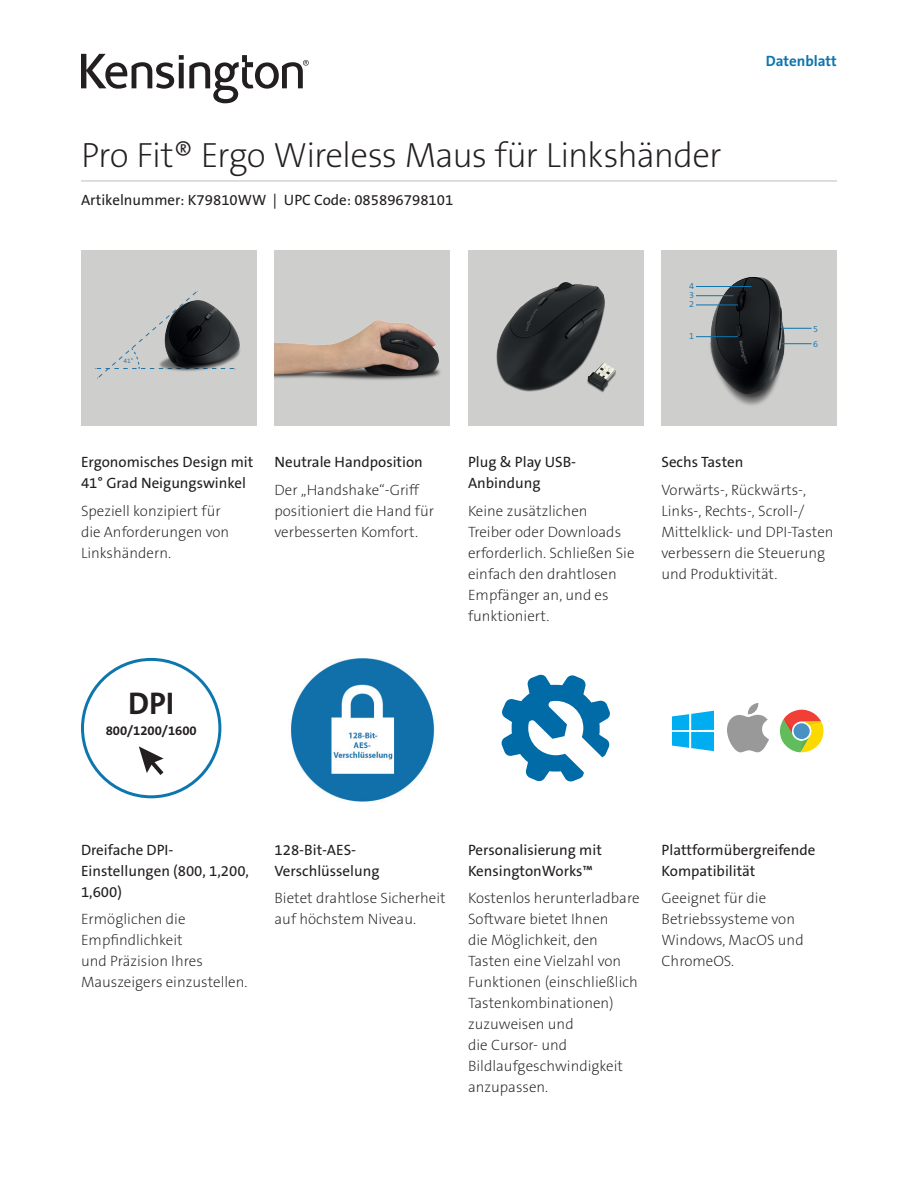
<style>
.page{position:relative;width:918px;height:1188px;background:#fff}
.page>*{position:absolute;margin:0;border:0;box-sizing:border-box;transform-origin:0 0}
.Main_Header{font:35.25px "The Sans KENSINGTON2 XL";letter-spacing:-.025em;color:#231f20}
.Body{font:31.5px "The Sans KENSINGTON7 Bd";color:#231f20}
.Body-2{font:15px/21px "The Sans KENSINGTON2 XL";color:#231f20}
.Body-3{font:15px/21px "The Sans KENSINGTON5 Rg";color:#231f20}
.Part_No__UPC{font:15px "The Sans KENSINGTON5 Rg";color:#231f20}
.Page_Title{font:15px "The Sans KENSINGTON7 Bd";color:#0e76ae}
.Body-4{font:13.05px "The Sans KENSINGTON7 Bd";color:#231f20}
.Body-5{font:9px "The Sans KENSINGTON4 SL";color:#0e76ae}
.t1{font:6.6px "The Sans KENSINGTON4 SL";color:#266d9c}
</style>
<div class="page">
<div style="left:81px;top:251px;width:176px;height:175px;background:#cececd"></div>
<svg style="left:81px;top:54px;width:228px;height:49px"></svg>
<hr style="left:81px;top:181px;width:756px;height:1px;background:#bcbdc0">
<svg style="left:672px;top:711px;width:42px;height:40px"></svg>
<svg style="left:727px;top:703px;width:42px;height:49px"></svg>
<svg style="left:780px;top:709px;width:44px;height:44px"></svg>
<div style="left:661px;top:251px;width:176px;height:175px;background:#cececd"></div>
<img style="left:696px;top:277px;width:114px;height:128px">
<div style="left:274px;top:251px;width:176px;height:175px;background:#cececd"></div>
<div style="left:468px;top:251px;width:176px;height:175px;background:#cececd"></div>
<img style="left:496px;top:282px;width:120px;height:111px">
<img style="left:291px;top:658px;width:144px;height:144px">
<div style="left:81px;top:658px;width:140px;height:140px;border:3px solid #0e76ae;border-radius:50%"></div>
<svg style="left:139px;top:746px;width:25px;height:29px"></svg>
<svg style="left:501px;top:674px;width:109px;height:108px"></svg>
<svg style="left:95px;top:291px;width:103px;height:88px"></svg>
<img style="left:158px;top:300px;width:82px;height:79px">
<img style="left:274px;top:320px;width:167px;height:60px">
<hr style="left:696px;top:286px;width:56px;height:1px;background:#0e76ae">
<hr style="left:696px;top:305px;width:42px;height:1px;background:#0e76ae">
<hr style="left:696px;top:336px;width:42px;height:1px;background:#0e76ae">
<hr style="left:782px;top:328px;width:30px;height:1px;background:#0e76ae">
<hr style="left:782px;top:343px;width:30px;height:1px;background:#0e76ae">
<hr style="left:696px;top:295px;width:38px;height:1px;background:#0e76ae">
<p class="Main_Header" style="left:81px;top:136px;width:642px">Pro Fit® Ergo Wireless Maus für Linkshänder</p>
<p class="Part_No__UPC" style="left:81px;top:192px;width:374px">Artikelnummer: K79810WW | UPC Code: 085896798101</p>
<p class="Body-5" style="left:689px;top:281px;width:6px">4</p>
<p class="Body-5" style="left:689px;top:290px;width:6px">3</p>
<p class="Body-5" style="left:689px;top:299px;width:6px">2</p>
<p class="t1" style="left:124px;top:358px;width:11px">41°</p>
<p class="Body-5" style="left:689px;top:331px;width:6px">1</p>
<p class="Page_Title" style="left:766px;top:53px;width:72px">Datenblatt</p>
<p class="Body-5" style="left:813px;top:324px;width:6px">5</p>
<p class="Body-5" style="left:813px;top:339px;width:6px">6</p>
<p class="Body-3" style="left:81px;top:452px;width:174px">Ergonomisches Design mit<br>41° Grad Neigungswinkel</p>
<p class="Body-2" style="left:81px;top:501px;width:150px">Speziell konzipiert für die Anforderungen von<br>Linkshändern.</p>
<p class="Body-3" style="left:274px;top:452px;width:150px">Neutrale Handposition</p>
<p class="Body-2" style="left:274px;top:480px;width:161px">Der „Handshake“-Griff positioniert die Hand für verbesserten Komfort.</p>
<p class="Body" style="left:128px;top:686px;width:48px">DPI</p>
<p class="Body-4" style="left:106px;top:724px;width:93px">800/1200/1600</p>
<p class="Body-3" style="left:468px;top:452px;width:110px">Plug &amp; Play USB-<br>Anbindung</p>
<p class="Body-2" style="left:468px;top:501px;width:168px">Keine zusätzlichen<br>Treiber oder Downloads erforderlich. Schließen Sie einfach den drahtlosen<br>Empfänger an, und es funktioniert.</p>
<p class="Body-3" style="left:662px;top:452px;width:84px">Sechs Tasten</p>
<p class="Body-2" style="left:662px;top:480px;width:174px">Vorwärts-, Rückwärts-,<br>Links-, Rechts-, Scroll-/<br>Mittelklick- und DPI-Tasten verbessern die Steuerung und Produktivität.</p>
<p class="Body-3" style="left:81px;top:839px;width:170px">Dreifache DPI-<br>Einstellungen (800, 1,200,<br>1,600)</p>
<p class="Body-2" style="left:81px;top:909px;width:168px">Ermöglichen die<br>Empfindlichkeit<br>und Präzision Ihres<br>Mauszeigers einzustellen.</p>
<p class="Body-3" style="left:275px;top:839px;width:106px">128-Bit-AES-<br>Verschlüsselung</p>
<p class="Body-2" style="left:275px;top:888px;width:173px">Bietet drahtlose Sicherheit auf höchstem Niveau.</p>
<p class="Body-3" style="left:468px;top:839px;width:135px">Personalisierung mit<br>KensingtonWorks™</p>
<p class="Body-2" style="left:468px;top:888px;width:173px">Kostenlos herunterladbare<br>Software bietet Ihnen<br>die Möglichkeit, den<br>Tasten eine Vielzahl von<br>Funktionen (einschließlich<br>Tastenkombinationen) zuzuweisen und<br>die Cursor- und<br>Bildlaufgeschwindigkeit anzupassen.</p>
<p class="Body-3" style="left:662px;top:839px;width:155px">Plattformübergreifende<br>Kompatibilität</p>
<p class="Body-2" style="left:662px;top:888px;width:144px">Geeignet für die<br>Betriebssysteme von<br>Windows, MacOS und<br>ChromeOS.</p>
</div>
